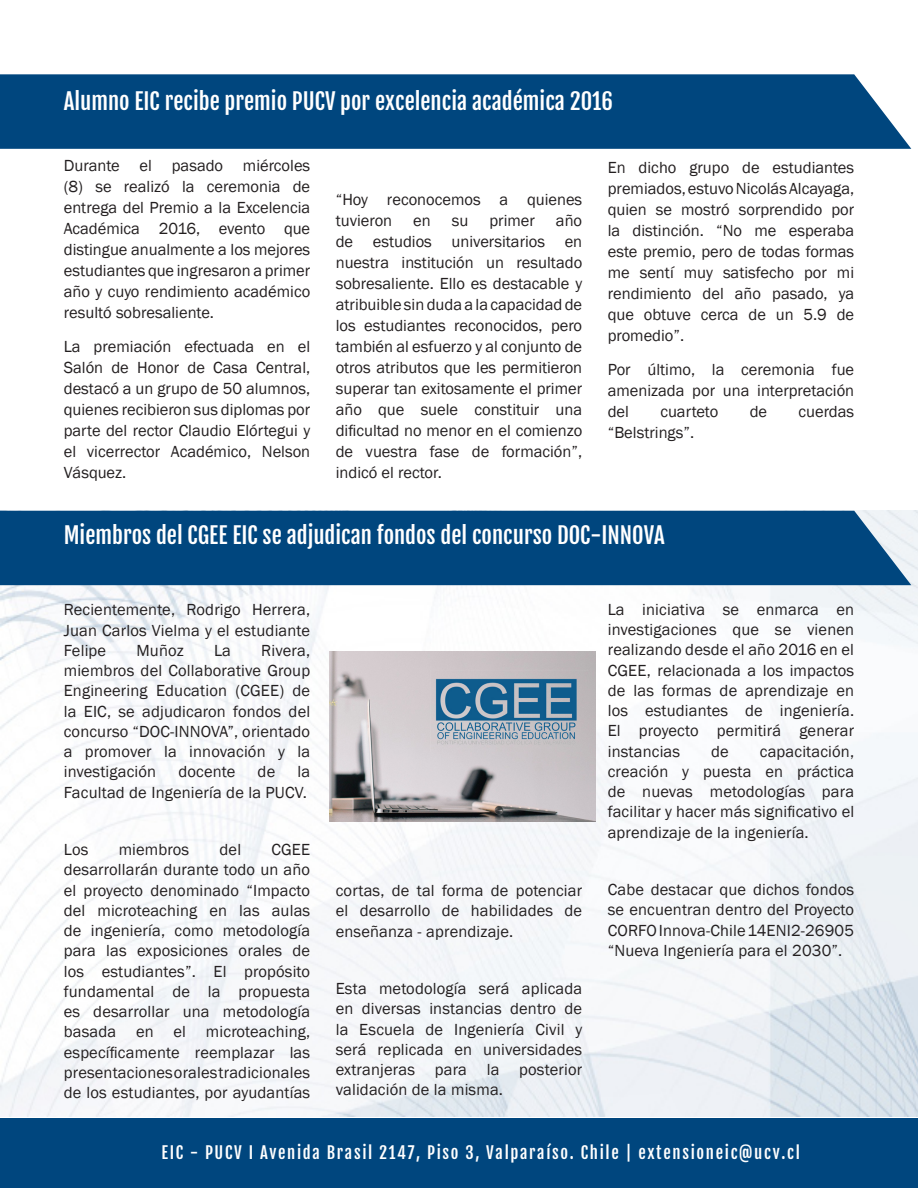
<style>
.page{position:relative;width:918px;height:1188px;background:#fff}
.page>*{position:absolute;margin:0;border:0;box-sizing:border-box;transform-origin:0 0}
.título{font:22.5px "Fjalla One";color:#fff}
.t1{font:16.5px/20.2px "Franklin Gothic";letter-spacing:.01em;color:#231f20;text-align:justify}
.información_final{font:16.5px "Fjalla One";letter-spacing:.1em;color:#fff}
</style>
<div class="page">
<div style="left:1px;top:1118px;width:917px;height:70px;background:#00467e"></div>
<img style="left:1px;top:510px;width:917px;height:606px">
<div style="left:0;top:511px;width:911px;height:74px;background:#00467e"></div>
<div style="left:0;top:74px;width:911px;height:75px;background:#00467e"></div>
<img style="left:329px;top:652px;width:266px;height:170px">
<p class="título" style="left:64px;top:87px;width:551px">Alumno EIC recibe premio PUCV por excelencia académica 2016</p>
<p class="t1" style="left:64px;top:155px;width:248px;line-height:21px">Durante el pasado miércoles (8) se realizó la ceremonia de entrega del Premio a la Excelencia Académica 2016, evento que distingue anualmente a los mejores estudiantes que ingresaron a primer año y cuyo rendimiento académico resultó sobresaliente.</p>
<p class="t1" style="left:64px;top:336px;width:248px;line-height:21px">La premiación efectuada en el Salón de Honor de Casa Central, destacó a un grupo de 50 alumnos, quienes recibieron sus diplomas por parte del rector Claudio Elórtegui y el vicerrector Académico, Nelson Vásquez.</p>
<p class="t1" style="left:336px;top:189px;width:248px;line-height:21px">“Hoy reconocemos a quienes tuvieron</p>
<p class="t1" style="left:336px;top:210px;width:248px;line-height:21px;text-indent:220px">año de estudios universitarios en nuestra institución un resultado sobresaliente. Ello es destacable y atribuible sin duda a la capacidad de los estudiantes reconocidos, pero también al esfuerzo y al conjunto de otros atributos que les permitieron superar tan exitosamente el primer año que suele constituir una dificultad no menor en el comienzo de vuestra fase de formación”, indicó el rector.</p>
<p class="t1" style="left:413px;top:210px;width:19px">en</p>
<p class="t1" style="left:452px;top:210px;width:18px">su</p>
<p class="t1" style="left:489px;top:210px;width:47px">primer</p>
<p class="t1" style="left:608px;top:157px;width:248px;line-height:21px">En dicho grupo de estudiantes premiados, estuvo Nicolás Alcayaga, quien se mostró sorprendido por la distinción. “No me esperaba este premio, pero de todas formas me sentí muy satisfecho por mi rendimiento del año pasado, ya que obtuve cerca de un 5.9 de promedio”.</p>
<p class="t1" style="left:608px;top:359px;width:248px;line-height:21px">Por último, la ceremonia fue amenizada por una interpretación del</p>
<p class="t1" style="left:660px;top:402px;width:60px">cuarteto</p>
<p class="t1" style="left:750px;top:402px;width:19px">de</p>
<p class="t1" style="left:799px;top:402px;width:57px">cuerdas</p>
<p class="t1" style="left:608px;top:423px;width:88px">“Belstrings”.</p>
<p class="título" style="left:64px;top:521px;width:603px">Miembros del CGEE EIC se adjudican fondos del concurso DOC-INNOVA</p>
<p class="t1" style="left:64px;top:600px;width:248px">Recientemente, Rodrigo Herrera, Juan Carlos Vielma y el estudiante Felipe</p>
<p class="t1" style="left:136px;top:641px;width:49px">Muñoz</p>
<p class="t1" style="left:214px;top:641px;width:18px">La</p>
<p class="t1" style="left:64px;top:641px;width:248px;text-indent:197px">Rivera, miembros del Collaborative Group Engineering Education (CGEE) de la EIC, se adjudicaron fondos del concurso “DOC-INNOVA”, orientado a promover la innovación y la investigación</p>
<p class="t1" style="left:64px;top:762px;width:248px;text-align:right">la<br>Facultad de Ingeniería de la PUCV.</p>
<p class="t1" style="left:178px;top:762px;width:59px">docente</p>
<p class="t1" style="left:258px;top:762px;width:19px">de</p>
<p class="t1" style="left:64px;top:840px;width:248px;text-indent:208px">CGEE desarrollarán durante todo un año el proyecto denominado “Impacto del microteaching en las aulas de ingeniería, como metodología para las exposiciones orales de los estudiantes”. El propósito fundamental de la propuesta es desarrollar una metodología basada en el microteaching, específicamente reemplazar las presentaciones orales tradicionales de los estudiantes, por ayudantías</p>
<p class="t1" style="left:64px;top:840px;width:26px">Los</p>
<p class="t1" style="left:119px;top:840px;width:72px">miembros</p>
<p class="t1" style="left:220px;top:840px;width:23px">del</p>
<p class="t1" style="left:336px;top:881px;width:248px">cortas, de tal forma de potenciar el desarrollo de habilidades de enseñanza - aprendizaje.</p>
<p class="t1" style="left:336px;top:979px;width:248px">Esta metodología será aplicada en diversas instancias dentro de la Escuela de Ingeniería Civil y será replicada en universidades extranjeras para la posterior validación de la misma.</p>
<p class="t1" style="left:608px;top:600px;width:248px">La iniciativa se enmarca en investigaciones que se vienen realizando desde el año 2016 en el CGEE, relacionada a los impactos de las formas de aprendizaje en los estudiantes de ingeniería.<br>El proyecto permitirá generar instancias</p>
<p class="t1" style="left:608px;top:741px;width:248px;text-indent:152px">capacitación, creación y puesta en práctica de nuevas metodologías para facilitar y hacer más significativo el aprendizaje de la ingeniería.</p>
<p class="t1" style="left:711px;top:741px;width:19px">de</p>
<p class="t1" style="left:608px;top:880px;width:248px">Cabe destacar que dichos fondos se encuentran dentro del Proyecto CORFO Innova-Chile 14ENI2-26905 “Nueva Ingeniería para el 2030”.</p>
<p class="información_final" style="left:118px;top:1142px;width:683px">2015 EIC - PUCV I Avenida Brasil 2147, Piso 3, Valparaíso. Chile | extensióneic@ucv.cl</p>
</div>
